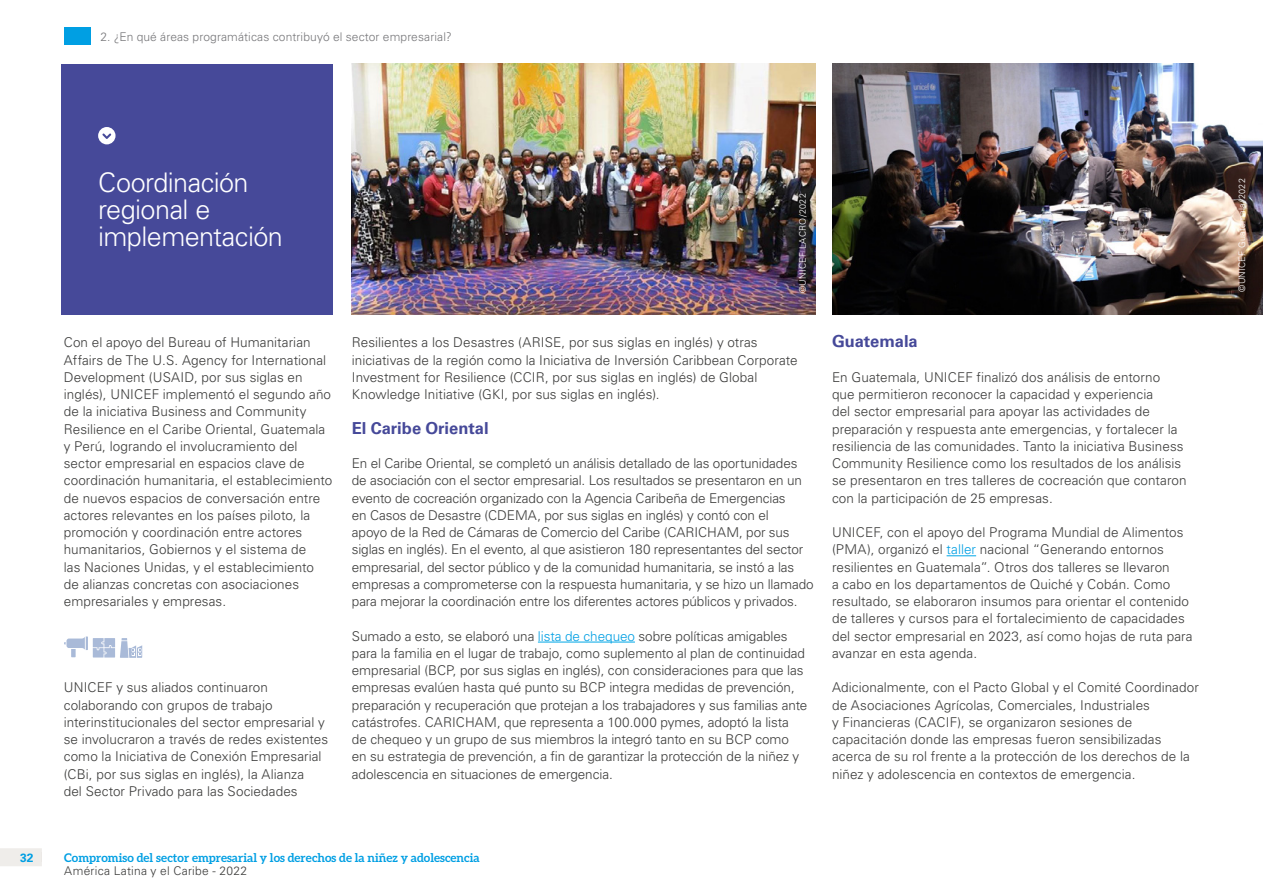
<style>
.page{position:relative;width:1263px;height:893px;background:#fff}
.page>*{position:absolute;margin:0;border:0;box-sizing:border-box;transform-origin:0 0}
.t1{font:300 27px/27px "Univers";letter-spacing:-.02em;color:#fff}
.t2{font:700 16.5px "Univers";color:#464999}
.t3{font:300 13.5px/17.2px "Univers";color:#3c3c3b}
.t4{font:700 12px "Aleo";color:#009fe3}
.t5{font:300 12px "Univers";letter-spacing:.01em;color:#77777a}
.t6{font:300 12px "Univers";letter-spacing:.02em;color:#3c3c3b}
.t7{font:700 12px "Univers";color:#009fe3}
.t8{font:300 9px "Univers";letter-spacing:.04em;color:#fff}
.s1{color:#009fe3}
</style>
<div class="page">
<div style="left:62px;top:64px;width:271px;height:251px;background:#464999"></div>
<div style="left:0;top:848px;width:42px;height:18px;background:#efedea"></div>
<img style="left:832px;top:64px;width:431px;height:251px">
<img style="left:351px;top:63px;width:464px;height:252px">
<div style="left:64px;top:27px;width:27px;height:18px;background:#009fe3"></div>
<svg style="left:64px;top:636px;width:78px;height:22px"></svg>
<hr style="left:538px;top:642px;width:97px;height:1px;background:#00a8e7">
<svg style="left:98px;top:127px;width:18px;height:17px"></svg>
<hr style="left:946px;top:555px;width:30px;height:1px;background:#00a8e7">
<p class="t5" style="left:100px;top:29px;width:353px">2. ¿En qué áreas programáticas contribuyó el sector empresarial?</p>
<p class="t7" style="left:20px;top:851px;width:15px">32</p>
<h1 class="t1" style="left:98px;top:169px;width:186px">Coordinación regional e implementación</h1>
<p class="t3" style="left:64px;top:334px;width:270px">Con el apoyo del Bureau of Humanitarian Affairs de The U.S. Agency for International Development (USAID, por sus siglas en inglés), UNICEF implementó el segundo año de la iniciativa Business and Community Resilience en el Caribe Oriental, Guatemala y Perú, logrando el involucramiento del sector empresarial en espacios clave de coordinación humanitaria, el establecimiento de nuevos espacios de conversación entre actores relevantes en los países piloto, la promoción y coordinación entre actores humanitarios, Gobiernos y el sistema de<br>las Naciones Unidas, y el establecimiento de alianzas concretas con asociaciones empresariales y empresas.</p>
<p class="t3" style="left:64px;top:679px;width:266px">UNICEF y sus aliados continuaron colaborando con grupos de trabajo interinstitucionales del sector empresarial y se involucraron a través de redes existentes como la Iniciativa de Conexión Empresarial (CBi, por sus siglas en inglés), la Alianza<br>del Sector Privado para las Sociedades</p>
<p class="t8" style="left:797px;top:293px;width:102px;rotate:-90deg">©UNICEF LACRO/2022</p>
<p class="t3" style="left:352px;top:334px;width:447px">Resilientes a los Desastres (ARISE, por sus siglas en inglés) y otras iniciativas de la región como la Iniciativa de Inversión Caribbean Corporate Investment for Resilience (CCIR, por sus siglas en inglés) de Global Knowledge Initiative (GKI, por sus siglas en inglés).</p>
<p class="t2" style="left:352px;top:418px;width:138px">El Caribe Oriental</p>
<p class="t3" style="left:352px;top:455px;width:463px">En el Caribe Oriental, se completó un análisis detallado de las oportunidades de asociación con el sector empresarial. Los resultados se presentaron en un evento de cocreación organizado con la Agencia Caribeña de Emergencias<br>en Casos de Desastre (CDEMA, por sus siglas en inglés) y contó con el<br>apoyo de la Red de Cámaras de Comercio del Caribe (CARICHAM, por sus siglas en inglés). En el evento, al que asistieron 180 representantes del sector empresarial, del sector público y de la comunidad humanitaria, se instó a las empresas a comprometerse con la respuesta humanitaria, y se hizo un llamado para mejorar la coordinación entre los diferentes actores públicos y privados.</p>
<p class="t3" style="left:352px;top:627px;width:457px">Sumado a esto, se elaboró una <span class="s1">lista de chequeo</span> sobre políticas amigables para la familia en el lugar de trabajo, como suplemento al plan de continuidad empresarial (BCP, por sus siglas en inglés), con consideraciones para que las empresas evalúen hasta qué punto su BCP integra medidas de prevención, preparación y recuperación que protejan a los trabajadores y sus familias ante catástrofes. CARICHAM, que representa a 100.000 pymes, adoptó la lista<br>de chequeo y un grupo de sus miembros la integró tanto en su BCP como<br>en su estrategia de prevención, a fin de garantizar la protección de la niñez y adolescencia en situaciones de emergencia.</p>
<p class="t2" style="left:832px;top:332px;width:87px">Guatemala</p>
<p class="t3" style="left:832px;top:368px;width:356px">En Guatemala, UNICEF finalizó dos análisis de entorno<br>que permitieron reconocer la capacidad y experiencia<br>del sector empresarial para apoyar las actividades de preparación y respuesta ante emergencias, y fortalecer la resiliencia de las comunidades. Tanto la iniciativa Business Community Resilience como los resultados de los análisis se presentaron en tres talleres de cocreación que contaron con la participación de 25 empresas.</p>
<p class="t3" style="left:832px;top:524px;width:362px">UNICEF, con el apoyo del Programa Mundial de Alimentos (PMA), organizó el <span class="s1">taller</span> nacional “Generando entornos resilientes en Guatemala”. Otros dos talleres se llevaron<br>a cabo en los departamentos de Quiché y Cobán. Como resultado, se elaboraron insumos para orientar el contenido de talleres y cursos para el fortalecimiento de capacidades del sector empresarial en 2023, así como hojas de ruta para avanzar en esta agenda.</p>
<p class="t3" style="left:832px;top:679px;width:368px">Adicionalmente, con el Pacto Global y el Comité Coordinador de Asociaciones Agrícolas, Comerciales, Industriales<br>y Financieras (CACIF), se organizaron sesiones de capacitación donde las empresas fueron sensibilizadas acerca de su rol frente a la protección de los derechos de la niñez y adolescencia en contextos de emergencia.</p>
<p class="t4" style="left:64px;top:850px;width:417px">Compromiso del sector empresarial y los derechos de la niñez y adolescencia</p>
<p class="t6" style="left:64px;top:864px;width:184px">América Latina y el Caribe - 2022</p>
<p class="t8" style="left:1236px;top:292px;width:115px;rotate:-90deg">©UNICEF Guatemala/2022</p>
</div>
